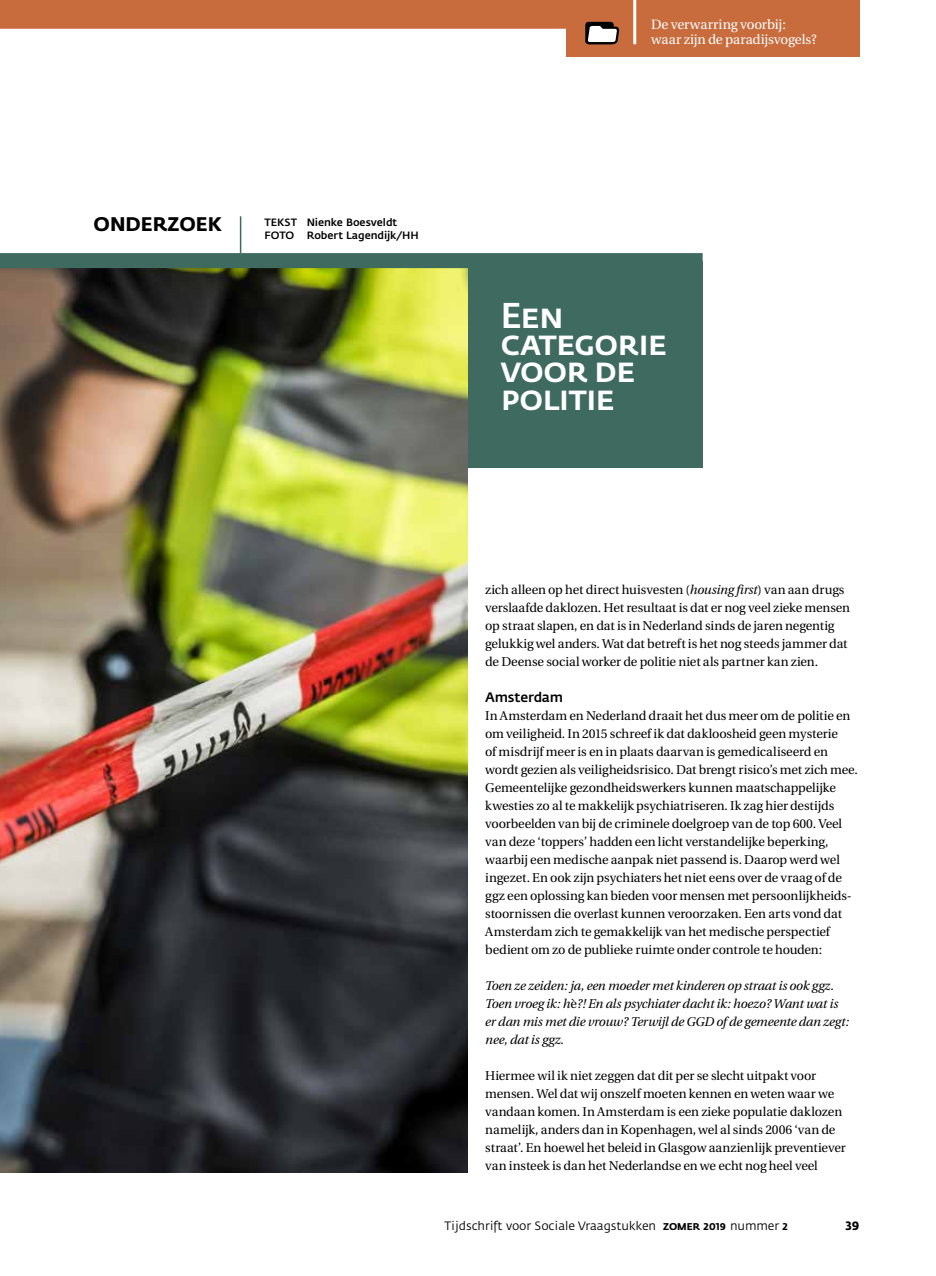
<style>
.page{position:relative;width:936px;height:1276px;background:#fff}
.page>*{position:absolute;margin:0;border:0;box-sizing:border-box;transform-origin:0 0}
.t1{font:35.4px/27.3px "Fedra Sans Medium SC";letter-spacing:-.035em;color:#fff}
.t2{font:700 19.5px "Fedra Sans";color:#000}
.t3{font:13.5px/15px "Utopia";letter-spacing:-.01em;color:#fff}
.t4{font:13.5px "Fedra Sans Medium TF";letter-spacing:-.015em;color:#000}
.t5{font:12.75px/18px "Utopia";letter-spacing:-.01em;color:#000}
.t6{font:italic 12.75px/18px "Utopia";letter-spacing:-.015em;color:#000}
.t7{font:12px "Fedra Sans";letter-spacing:-.01em;color:#000}
.t8{font:700 12px "Fedra Sans";color:#000}
.t9{font:10.5px/13.5px "Fedra Sans Medium TF";letter-spacing:-.005em;color:#000}
.s1{font-style:italic}
.s2{font-style:normal}
.s3{font-weight:700;font-size:9.75px}
</style>
<div class="page">
<div style="left:461px;top:261px;width:241px;height:207px;background:#3e6a5f"></div>
<img style="left:0;top:268px;width:467px;height:904px">
<div style="left:0;top:253px;width:702px;height:15px;background:#3e6a5f"></div>
<hr style="left:240px;top:216px;width:1px;height:37px;background:#3e6a5f">
<div style="left:0;top:0;width:851px;height:29px;background:#c86c3e"></div>
<div style="left:565px;top:0;width:294px;height:57px;background:#c86c3e"></div>
<hr style="left:633px;top:0;width:3px;height:44px;background:#fff">
<div style="left:585px;top:22px;width:28px;height:22px;border:2px solid #000;border-radius:2px"></div>
<svg style="left:585px;top:23px;width:35px;height:22px"></svg>
<h2 class="t2" style="left:94px;top:212px;width:130px">ONDERZOEK</h2>
<p class="t9" style="left:265px;top:215px;width:156px">TEKST Nienke Boesveldt<br>FOTO Robert Lagendijk/HH</p>
<p class="t3" style="left:651px;top:17px;width:167px">De verwarring voorbij: waar zijn de paradijsvogels?</p>
<h1 class="t1" style="left:500px;top:302px;width:169px">Een categorie voor de politie</h1>
<p class="t5" style="left:485px;top:581px;width:366px">zich alleen op het direct huisvesten (<span class="s1">housing first</span>) van aan drugs verslaafde daklozen. Het resultaat is dat er nog veel zieke mensen op straat slapen, en dat is in Nederland sinds de jaren negentig gelukkig wel anders. Wat dat betreft is het nog steeds jammer dat de Deense social worker de politie niet als partner kan zien.</p>
<p class="t4" style="left:485px;top:690px;width:79px">Amsterdam</p>
<p class="t5" style="left:485px;top:707px;width:374px">In Amsterdam en Nederland draait het dus meer om de politie en om veiligheid. In 2015 schreef ik dat dakloosheid geen mysterie<br>of misdrijf meer is en in plaats daarvan is gemedicaliseerd en wordt gezien als veiligheidsrisico. Dat brengt risico’s met zich mee.<br>Gemeentelijke gezondheidswerkers kunnen maatschappelijke kwesties zo al te makkelijk psychiatriseren. Ik zag hier destijds voorbeelden van bij de criminele doelgroep van de top 600. Veel van deze ‘toppers’ hadden een licht verstandelijke beperking, waarbij een medische aanpak niet passend is. Daarop werd wel ingezet. En ook zijn psychiaters het niet eens over de vraag of de ggz een oplossing kan bieden voor mensen met persoonlijkheids&shy;stoornissen die overlast kunnen veroorzaken. Een arts vond dat Amsterdam zich te gemakkelijk van het medische perspectief bedient om zo de publieke ruimte onder controle te houden:</p>
<p class="t6" style="left:485px;top:977px;width:365px">Toen ze zeiden: ja, een moeder met kinderen op straat is ook ggz.<br>Toen vroeg ik: h<span class="s2">è</span>?! En als psychiater dacht ik: hoezo? Want wat is er dan mis met die vrouw? Terwijl de GGD of de gemeente dan zegt: nee, dat is ggz.</p>
<p class="t5" style="left:485px;top:1067px;width:362px">Hiermee wil ik niet zeggen dat dit per se slecht uitpakt voor mensen. Wel dat wij onszelf moeten kennen en weten waar we vandaan komen. In Amsterdam is een zieke populatie daklozen namelijk, anders dan in Kopenhagen, wel al sinds 2006 ‘van de straat’. En hoewel het beleid in Glasgow aanzienlijk preventiever van insteek is dan het Nederlandse en we echt nog heel veel</p>
<p class="t7" style="left:444px;top:1219px;width:345px">Tijdschrift voor Sociale Vraagstukken <span class="s3">ZOMER 2019</span> nummer <span class="s3">2</span></p>
<p class="t8" style="left:845px;top:1218px;width:15px">39</p>
</div>
